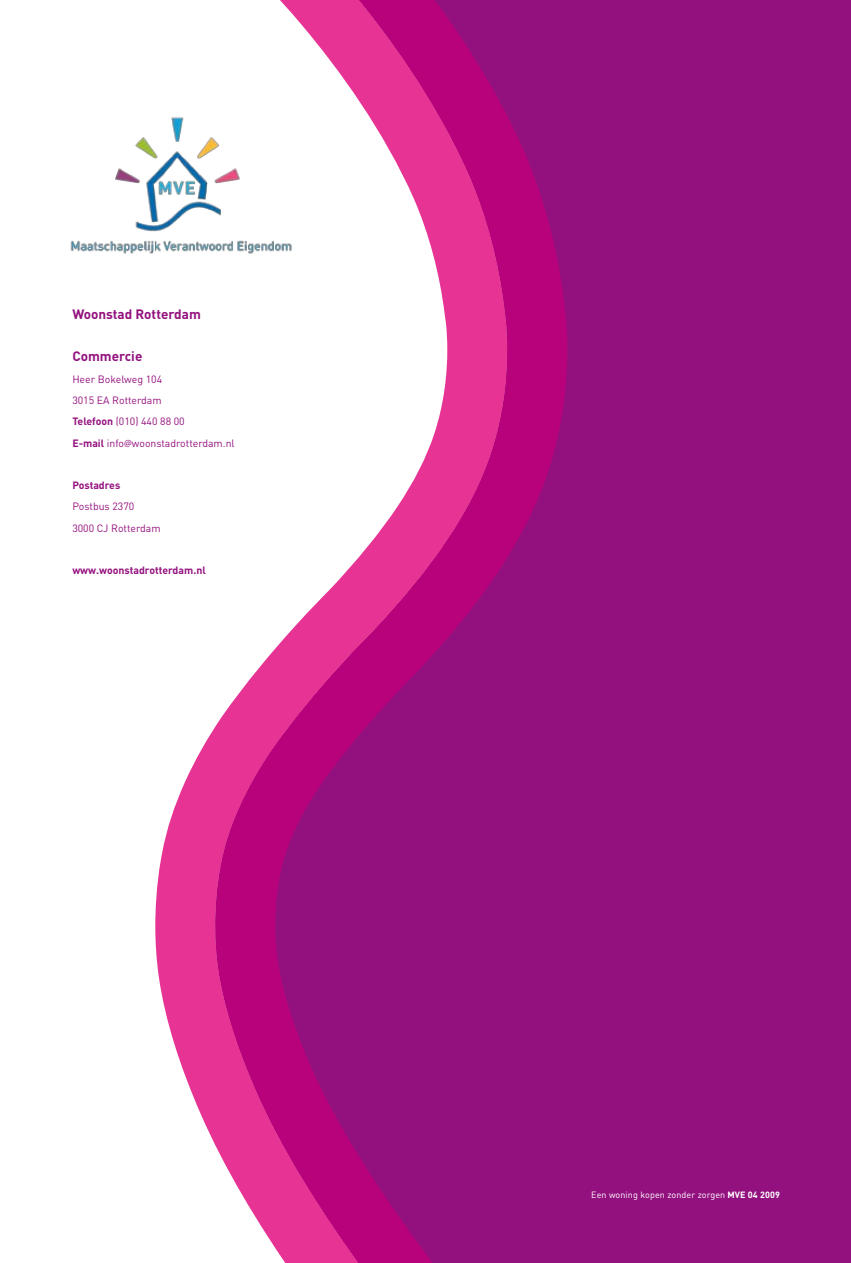
<style>
.page{position:relative;width:851px;height:1263px;background:#fff}
.page>*{position:absolute;margin:0;border:0;box-sizing:border-box;transform-origin:0 0}
.t1{font:700 13.5px "DIN";color:#93117e}
.t2{font:10.5px/21.3px "DIN";color:#93117e}
.t3{font:700 10.5px "DIN";color:#93117e}
.t4{font:9px "DIN";letter-spacing:.01em;color:#fff}
.s1{font-weight:700}
.s2{font-family:"Myriad"}
</style>
<div class="page">
<svg style="left:155px;top:735px;width:55px;height:399px;fill:#e73394"></svg>
<div style="left:210px;top:0;width:640px;height:1263px;background:#93117e"></div>
<svg style="left:214px;top:0;width:353px;height:1263px"></svg>
<img style="left:70px;top:106px;width:231px;height:155px">
<p class="t1" style="left:72px;top:305px;width:130px">Woonstad Rotterdam</p>
<p class="t1" style="left:72px;top:348px;width:72px">Commercie</p>
<p class="t2" style="left:72px;top:368px;width:164px">Heer Bokelweg 104<br>3015 EA Rotterdam<br><span class="s1">Telefoon</span> (010) 440 88 00<br><span class="s1">E-mail</span> info<span class="s2">@</span>woonstadrotterdam.nl</p>
<p class="t3" style="left:72px;top:478px;width:49px">Postadres</p>
<p class="t2" style="left:72px;top:496px;width:90px">Postbus 2370<br>3000 CJ Rotterdam</p>
<p class="t3" style="left:72px;top:563px;width:135px">www.woonstadrotterdam.nl</p>
<p class="t4" style="left:591px;top:1190px;width:190px">Een woning kopen zonder zorgen <span class="s1">MVE 04 2009</span></p>
</div>
